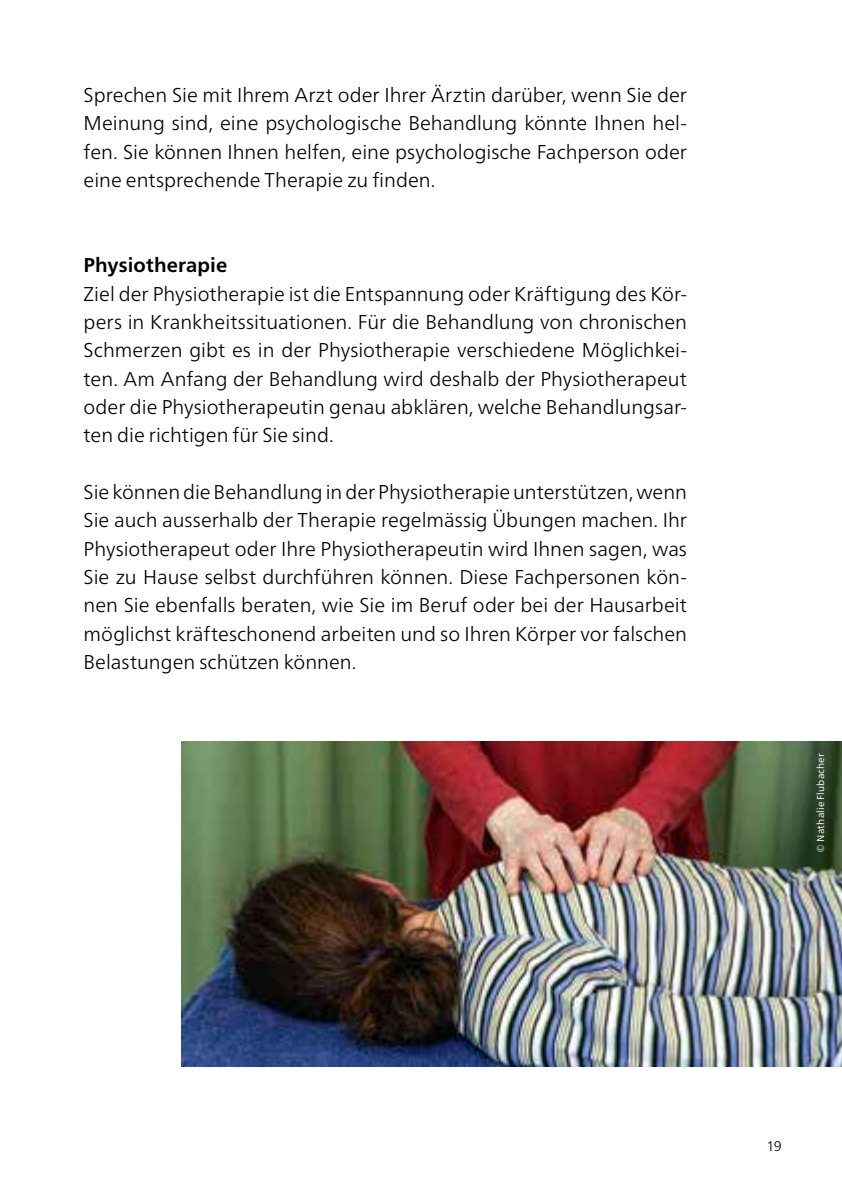
<style>
.page{position:relative;width:842px;height:1191px;background:#fff}
.page>*{position:absolute;margin:0;border:0;box-sizing:border-box;transform-origin:0 0}
.t1{font:300 20px/28.4px "Frutiger Neue LTW1 G";color:#000;text-align:justify}
.t2{font:700 20px "Frutiger Neue LTW1 G";letter-spacing:.005em;color:#000}
.t3{font:300 14px "Frutiger Neue LTW1 G";color:#000}
.t4{font:10px "Frutiger Neue LTW1 G";letter-spacing:.02em;color:#fff}
</style>
<div class="page">
<img style="left:182px;top:742px;width:660px;height:324px">
<p class="t1" style="left:84px;top:81px;width:605px">Sprechen Sie mit Ihrem Arzt oder Ihrer Ärztin darüber, wenn Sie der Meinung sind, eine psychologische Behandlung könnte Ihnen hel&shy;fen. Sie können Ihnen helfen, eine psychologische Fachperson oder eine entsprechende Therapie zu finden.</p>
<p class="t2" style="left:84px;top:253px;width:145px">Physiotherapie</p>
<p class="t1" style="left:84px;top:279px;width:605px">Ziel der Physiotherapie ist die Entspannung oder Kräftigung des Kör&shy;pers in Krankheitssituationen. Für die Behandlung von chronischen Schmerzen gibt es in der Physiotherapie verschiedene Möglichkei&shy;ten. Am Anfang der Behandlung wird deshalb der Physiotherapeut oder die Physiotherapeutin genau abklären, welche Behandlungsar&shy;ten die richtigen für Sie sind.</p>
<p class="t1" style="left:84px;top:477px;width:605px">Sie können die Behandlung in der Physiotherapie unterstützen, wenn Sie auch ausserhalb der Therapie regelmässig Übungen machen. Ihr Physiotherapeut oder Ihre Physiotherapeutin wird Ihnen sagen, was Sie zu Hause selbst durchführen können. Diese Fachpersonen kön&shy;nen Sie ebenfalls beraten, wie Sie im Beruf oder bei der Hausarbeit möglichst kräfteschonend arbeiten und so Ihren Körper vor falschen Belastungen schützen können.</p>
<p class="t4" style="left:815px;top:852px;width:101px;rotate:-90deg">© Nathalie Flubacher</p>
<p class="t3" style="left:766px;top:1137px;width:17px">19</p>
</div>
